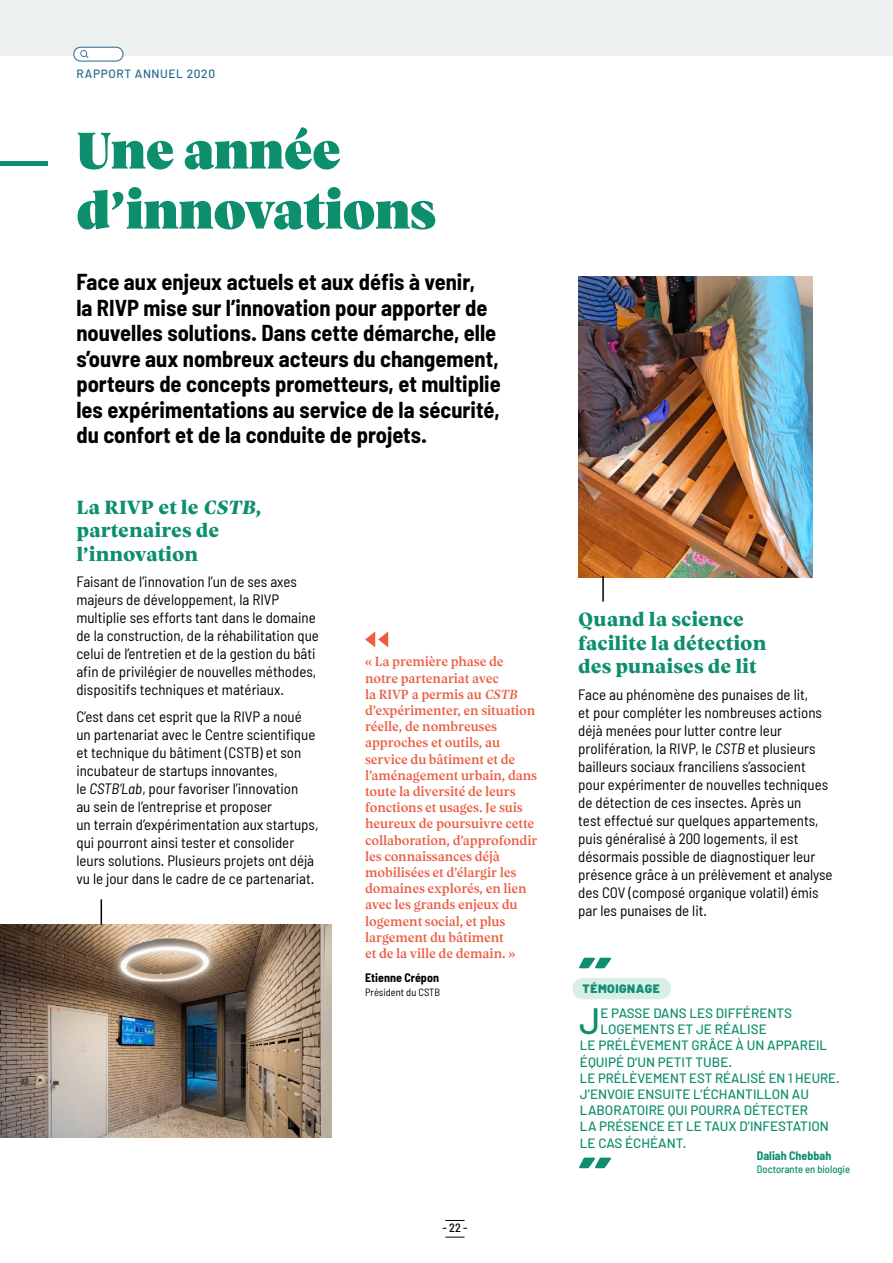
<style>
.page{position:relative;width:893px;height:1263px;background:#fff}
.page>*{position:absolute;margin:0;border:0;box-sizing:border-box;transform-origin:0 0}
.t1{font:700 86.4px "Barlow";color:#0d8e6d}
.t2{font:52.5px/60px "TRY Vesterbro Poster";color:#0d8e6d}
.t3{font:500 36.6px "Barlow";color:#0d8e6d}
.t4{font:700 semi-condensed 22.5px/25.5px "Barlow";color:#000}
.t5{font:800 19.5px/23.4px "TRY Vesterbro";color:#0d8e6d}
.t6{font:semi-condensed 15px/18px "Barlow";color:#000}
.t7{font:500 13.5px/16.2px "TRY Vesterbro";letter-spacing:-.01em;color:#eb5d41;scale:.95 1}
.t8{font:500 13.5px "Barlow";color:#0d8e6d}
.t9{font:900 12.15px "Barlow";letter-spacing:.05em;color:#0d8e6d}
.t10{font:500 12px "Barlow";letter-spacing:.05em;color:#24678d}
.t11{font:700 semi-condensed 12px "Barlow";color:#0d8e6d}
.t12{font:700 semi-condensed 12px "Barlow";color:#000}
.t13{font:500 semi-condensed 12px "Barlow";color:#000}
.t14{font:500 semi-condensed 10.5px "Barlow";color:#0d8e6d}
.t15{font:semi-condensed 10.5px "Barlow";color:#000}
.s1{font-style:italic}
</style>
<div class="page">
<div style="left:0;top:0;width:893px;height:55px;background:#ecf1f0"></div>
<svg style="left:445px;top:1220px;width:20px;height:1px"></svg>
<svg style="left:445px;top:1237px;width:20px;height:1px"></svg>
<hr style="left:0;top:162px;width:48px;height:4px;background:#0d8e6d">
<img style="left:578px;top:276px;width:234px;height:301px">
<img style="left:0;top:924px;width:332px;height:213px">
<svg style="left:101px;top:899px;width:1px;height:26px"></svg>
<hr style="left:602px;top:576px;width:2px;height:26px;background:#000">
<div style="left:572px;top:978px;width:99px;height:21px;background:#daeee8;border-radius:11px"></div>
<svg style="left:365px;top:631px;width:23px;height:16px"></svg>
<div style="left:74px;top:47px;width:49px;height:14px;background:#fff;border-radius:7px"></div>
<div style="left:73px;top:47px;width:50px;height:14px;border:1px solid #24678d;border-radius:7px"></div>
<svg style="left:80px;top:50px;width:8px;height:8px"></svg>
<p class="t10" style="left:77px;top:66px;width:140px">RAPPORT ANNUEL 2020</p>
<p class="t2" style="left:76px;top:121px;width:361px">Une année d’innovations</p>
<p class="t4" style="left:76px;top:269px;width:426px">Face aux enjeux actuels et aux défis à venir,<br>la RIVP mise sur l’innovation pour apporter de nouvelles solutions. Dans cette démarche, elle s’ouvre aux nombreux acteurs du changement, porteurs de concepts prometteurs, et multiplie les expérimentations au service de la sécurité, du confort et de la conduite de projets.</p>
<p class="t5" style="left:76px;top:495px;width:186px">La RIVP et le <span class="s1">CSTB</span>, partenaires de l’innovation</p>
<p class="t6" style="left:76px;top:572px;width:244px">Faisant de l’innovation l’un de ses axes majeurs de développement, la RIVP multiplie ses efforts tant dans le domaine de la construction, de la réhabilitation que celui de l’entretien et de la gestion du bâti afin de privilégier de nouvelles méthodes, dispositifs techniques et matériaux.</p>
<p class="t6" style="left:76px;top:707px;width:243px">C’est dans cet esprit que la RIVP a noué un partenariat avec le Centre scientifique et technique du bâtiment (CSTB) et son incubateur de startups innovantes,<br>le <span class="s1">CSTB’Lab</span>, pour favoriser l’innovation<br>au sein de l’entreprise et proposer<br>un terrain d’expérimentation aux startups, qui pourront ainsi tester et consolider leurs solutions. Plusieurs projets ont déjà vu le jour dans le cadre de ce partenariat.</p>
<p class="t7" style="left:365px;top:653px;width:183px">« La première phase de notre partenariat avec<br>la RIVP a permis au <span class="s1">CSTB </span>d’expérimenter, en situation réelle, de nombreuses approches et outils, au service du bâtiment et de l’aménagement urbain, dans toute la diversité de leurs fonctions et usages. Je suis heureux de poursuivre cette collaboration, d’approfondir les connaissances déjà mobilisées et d’élargir les domaines explorés, en lien avec les grands enjeux du logement social, et plus largement du bâtiment<br>et de la ville de demain. »</p>
<p class="t12" style="left:365px;top:971px;width:75px">Etienne Crépon</p>
<p class="t15" style="left:365px;top:986px;width:76px">Président du CSTB</p>
<p class="t13" style="left:442px;top:1221px;width:26px">- 22 -</p>
<p class="t5" style="left:578px;top:608px;width:190px">Quand la science facilite la détection des punaises de lit</p>
<p class="t6" style="left:578px;top:685px;width:256px">Face au phénomène des punaises de lit,<br>et pour compléter les nombreuses actions déjà menées pour lutter contre leur prolifération, la RIVP, le <span class="s1">CSTB</span> et plusieurs bailleurs sociaux franciliens s’associent pour expérimenter de nouvelles techniques de détection de ces insectes. Après un<br>test effectué sur quelques appartements, puis généralisé à 200 logements, il est désormais possible de diagnostiquer leur présence grâce à un prélèvement et analyse des COV (composé organique volatil) émis par les punaises de lit.</p>
<p class="t1" style="left:577px;top:934px;width:38px">˝</p>
<p class="t9" style="left:583px;top:981px;width:79px">TÉMOIGNAGE</p>
<p class="t3" style="left:579px;top:998px;width:23px">J</p>
<p class="t8" style="left:600px;top:1005px;width:193px">E PASSE DANS LES DIFFÉRENTS</p>
<p class="t8" style="left:600px;top:1021px;width:168px">LOGEMENTS ET JE RÉALISE</p>
<p class="t8" style="left:580px;top:1037px;width:249px">LE PRÉLÈVEMENT GRÂCE À UN APPAREIL</p>
<p class="t8" style="left:580px;top:1053px;width:154px">ÉQUIPÉ D’UN PETIT TUBE.</p>
<p class="t8" style="left:580px;top:1069px;width:261px">LE PRÉLÈVEMENT EST RÉALISÉ EN 1 HEURE.</p>
<p class="t8" style="left:580px;top:1086px;width:231px">J’ENVOIE ENSUITE L’ÉCHANTILLON AU</p>
<p class="t8" style="left:580px;top:1102px;width:230px">LABORATOIRE QUI POURRA DÉTECTER</p>
<p class="t8" style="left:580px;top:1118px;width:251px">LA PRÉSENCE ET LE TAUX D’INFESTATION</p>
<p class="t8" style="left:580px;top:1134px;width:108px">LE CAS ÉCHÉANT.</p>
<p class="t11" style="left:757px;top:1148px;width:76px">Daliah Chebbah</p>
<p class="t14" style="left:757px;top:1163px;width:95px">Doctorante en biologie</p>
<p class="t1" style="left:577px;top:1134px;width:38px">˝</p>
</div>
